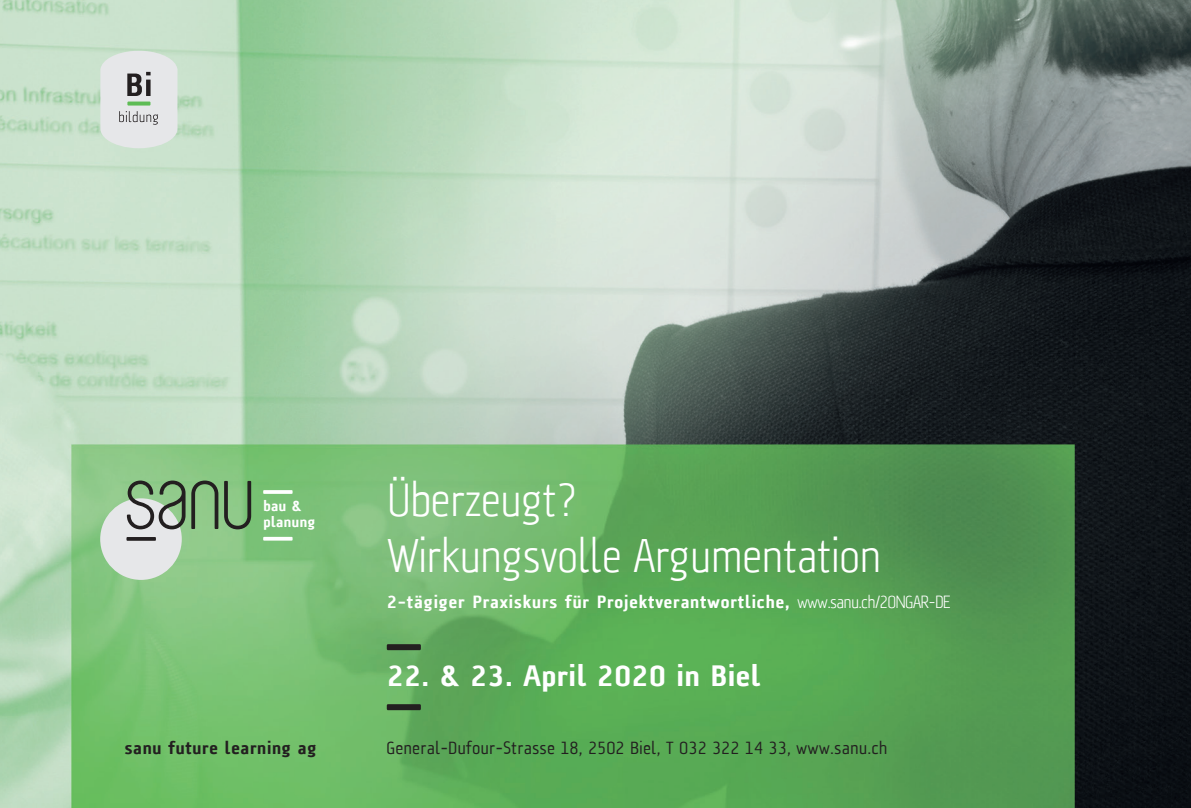
<style>
.page{position:relative;width:1191px;height:808px;background:#fff}
.page>*{position:absolute;margin:0;border:0;box-sizing:border-box;transform-origin:0 0}
.t1{font:300 48px "A Asanu";letter-spacing:-.025em;color:#fff}
.t2{font:900 30px "A Asanu";letter-spacing:-.01em;color:#fff}
.Normal_e{font:900 18px "A Asanu";letter-spacing:.01em;color:#fff}
.t3{font:18px "A Asanu";color:#231f20}
.t4{font:900 18px "A Asanu";color:#231f20}
.t5{font:900 15px "A Asanu";letter-spacing:-.015em;color:#fff}
.s1{font-weight:300}
</style>
<div class="page">
<img style="left:0;top:0;width:1191px;height:808px">
<div style="left:100px;top:498px;width:82px;height:82px;background:#e6e7e9;border-radius:50%"></div>
<svg style="left:127px;top:480px;width:58px;height:49px"></svg>
<svg style="left:191px;top:480px;width:27px;height:49px"></svg>
<svg style="left:224px;top:481px;width:27px;height:48px"></svg>
<svg style="left:126px;top:537px;width:30px;height:4px"></svg>
<svg style="left:263px;top:537px;width:29px;height:4px"></svg>
<svg style="left:263px;top:490px;width:29px;height:4px"></svg>
<div style="left:387px;top:644px;width:34px;height:6px;background:#231f20"></div>
<div style="left:387px;top:704px;width:34px;height:6px;background:#231f20"></div>
<svg style="left:100px;top:51px;width:77px;height:97px;background:#d6dad8"></svg>
<p class="t5" style="left:263px;top:498px;width:40px">bau &amp;</p>
<p class="t5" style="left:263px;top:514px;width:54px">planung</p>
<p class="t1" style="left:387px;top:474px;width:192px">Überzeugt?</p>
<p class="t1" style="left:387px;top:530px;width:496px">Wirkungsvolle Argumentation</p>
<p class="Normal_e" style="left:387px;top:592px;width:566px">2-tägiger Praxiskurs für Projektverantwortliche, <span class="s1">www.sanu.ch/20NGAR-DE</span></p>
<p class="t2" style="left:387px;top:659px;width:376px">22. &amp; 23. April 2020 in Biel</p>
<p class="t4" style="left:124px;top:738px;width:194px">sanu future learning ag</p>
<p class="t3" style="left:386px;top:738px;width:503px">General-Dufour-Strasse 18, 2502 Biel, T 032 322 14 33, www.sanu.ch</p>
</div>
